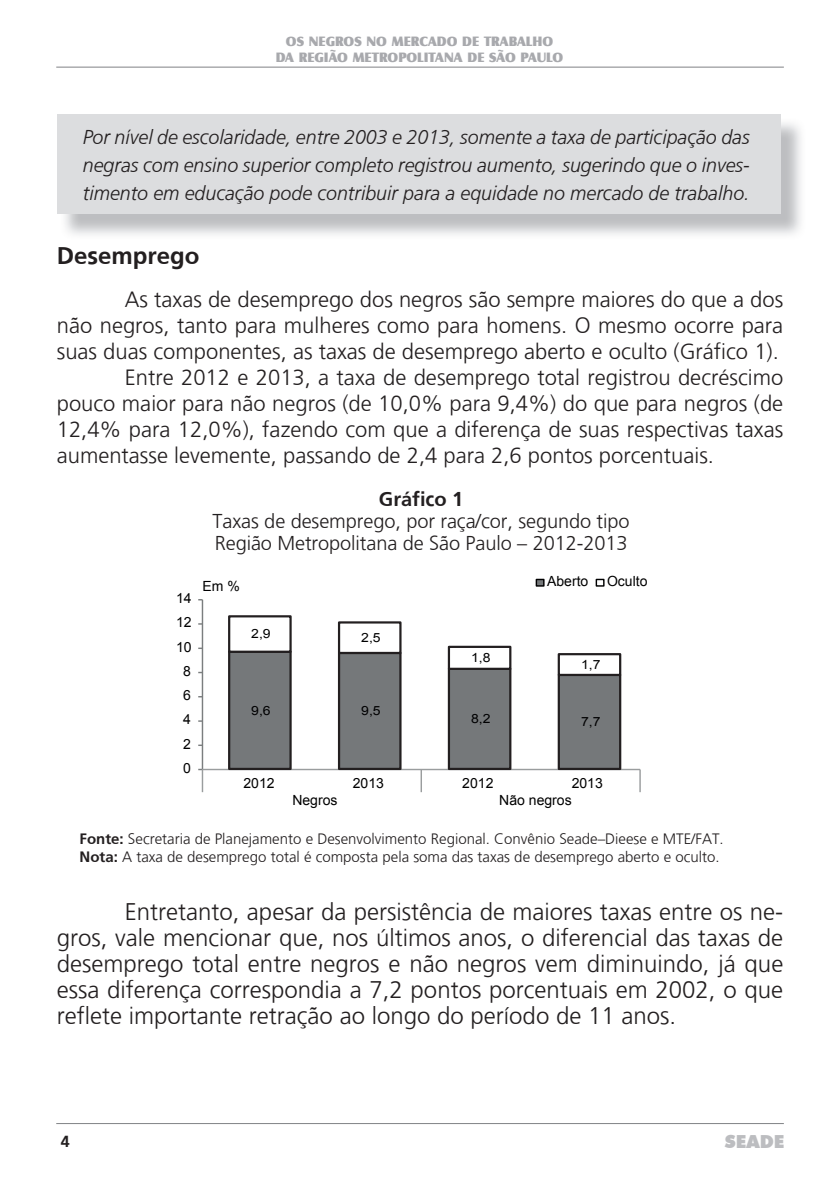
<style>
.page{position:relative;width:840px;height:1191px;background:#fff}
.page>*{position:absolute;margin:0;border:0;box-sizing:border-box;transform-origin:0 0}
.t1{font:300 24px/26px "Frutiger";color:#231f20;text-align:justify}
.t2{font:700 24px "Frutiger";color:#231f20}
.t3{font:300 22px "Frutiger";color:#231f20}
.t4{font:italic 300 20px/28px "Frutiger";color:#231f20;text-align:justify}
.t5{font:300 20px/22px "Frutiger";letter-spacing:-.005em;color:#231f20}
.t6{font:700 20px "Frutiger";color:#231f20}
.t7{font:900 18px "Futura BT";color:#bcbdc0}
.t8{font:700 16px "Frutiger";color:#231f20}
.t9{font:300 15px/18px "Frutiger";color:#231f20}
.t10{font:14px/16px "Castle T Ultr";color:#a8a9ad;text-align:center}
.t11{font:14px "Arial";color:#000001}
.t12{font:12.6px "Arial";color:#000001;scale:1.1 1}
.s1{font-weight:700}
</style>
<div class="page">
<hr style="left:56px;top:67px;width:727px;height:1px;background:#808285">
<hr style="left:56px;top:1123px;width:727px;height:1px;background:#808285">
<img style="left:65px;top:118px;width:736px;height:117px">
<div style="left:57px;top:115px;width:723px;height:99px;background:#dcdddf"></div>
<hr style="left:202px;top:600px;width:1px;height:169px;background:#7b7e7f">
<hr style="left:202px;top:769px;width:437px;height:1px;background:#9a9d9e">
<svg style="left:639px;top:769px;width:1px;height:23px"></svg>
<hr style="left:420px;top:769px;width:2px;height:23px;background:#9a9d9e">
<svg style="left:198px;top:769px;width:5px;height:23px"></svg>
<svg style="left:537px;top:581px;width:5px;height:3px"></svg>
<div style="left:535px;top:579px;width:9px;height:7px;border:1px solid #000001"></div>
<div style="left:595px;top:579px;width:9px;height:7px;border:1px solid #000001"></div>
<div style="left:229px;top:651px;width:61px;height:118px;background:#75787a"></div>
<div style="left:228px;top:650px;width:63px;height:120px;border:2px solid #231f20"></div>
<div style="left:339px;top:653px;width:61px;height:116px;background:#75787a"></div>
<div style="left:338px;top:652px;width:63px;height:118px;border:2px solid #231f20"></div>
<div style="left:448px;top:669px;width:62px;height:100px;background:#75787a"></div>
<div style="left:447px;top:667px;width:64px;height:103px;border:2px solid #231f20"></div>
<div style="left:558px;top:675px;width:61px;height:94px;background:#75787a"></div>
<div style="left:557px;top:674px;width:64px;height:96px;border:2px solid #231f20"></div>
<div style="left:228px;top:615px;width:63px;height:38px;border:2px solid #231f20"></div>
<div style="left:338px;top:621px;width:63px;height:33px;border:2px solid #231f20"></div>
<div style="left:447px;top:646px;width:64px;height:24px;border:2px solid #231f20"></div>
<div style="left:557px;top:653px;width:64px;height:23px;border:2px solid #231f20"></div>
<p class="t10" style="left:275px;top:33px;width:289px">OS NEGROS NO MERCADO DE TRABALHO<br>DA REGIÃO METROPOLITANA DE SÃO PAULO</p>
<p class="t4" style="left:83px;top:123px;width:668px">Por nível de escolaridade, entre 2003 e 2013, somente a taxa de participação das negras com ensino superior completo registrou aumento, sugerindo que o inves&shy;timento em educação pode contribuir para a equidade no mercado de trabalho.</p>
<p class="t2" style="left:57px;top:241px;width:144px">Desemprego</p>
<p class="t3" style="left:125px;top:286px;width:659px">As taxas de desemprego dos negros são sempre maiores do que a dos</p>
<p class="t3" style="left:57px;top:312px;width:727px">não negros, tanto para mulheres como para homens. O mesmo ocorre para</p>
<p class="t3" style="left:57px;top:338px;width:723px">suas duas componentes, as taxas de desemprego aberto e oculto (Gráfico 1).</p>
<p class="t3" style="left:125px;top:364px;width:659px">Entre 2012 e 2013, a taxa de desemprego total registrou decréscimo</p>
<p class="t3" style="left:57px;top:390px;width:727px">pouco maior para não negros (de 10,0% para 9,4%) do que para negros (de</p>
<p class="t3" style="left:57px;top:416px;width:727px">12,4% para 12,0%), fazendo com que a diferença de suas respectivas taxas</p>
<p class="t3" style="left:57px;top:442px;width:658px">aumentasse levemente, passando de 2,4 para 2,6 pontos porcentuais.</p>
<p class="t6" style="left:378px;top:487px;width:86px">Gráfico 1</p>
<p class="t5" style="left:212px;top:510px;width:418px">Taxas de desemprego, por raça/cor, segundo tipo<br>Região Metropolitana de São Paulo – 2012-2013</p>
<p class="t11" style="left:176px;top:589px;width:17px">14</p>
<p class="t11" style="left:176px;top:613px;width:17px">12</p>
<p class="t11" style="left:176px;top:637px;width:17px">10</p>
<p class="t11" style="left:183px;top:662px;width:9px">8</p>
<p class="t11" style="left:183px;top:686px;width:9px">6</p>
<p class="t11" style="left:183px;top:710px;width:9px">4</p>
<p class="t11" style="left:183px;top:734px;width:9px">2</p>
<p class="t11" style="left:183px;top:758px;width:9px">0</p>
<p class="t11" style="left:202px;top:576px;width:39px">Em %</p>
<p class="t11" style="left:546px;top:572px;width:43px">Aberto</p>
<p class="t11" style="left:606px;top:572px;width:42px">Oculto</p>
<p class="t12" style="left:251px;top:625px;width:19px">2,9</p>
<p class="t12" style="left:361px;top:629px;width:19px">2,5</p>
<p class="t12" style="left:251px;top:702px;width:19px">9,6</p>
<p class="t12" style="left:361px;top:702px;width:19px">9,5</p>
<p class="t12" style="left:471px;top:649px;width:19px">1,8</p>
<p class="t12" style="left:580px;top:656px;width:19px">1,7</p>
<p class="t12" style="left:471px;top:710px;width:19px">8,2</p>
<p class="t12" style="left:580px;top:713px;width:19px">7,7</p>
<p class="t11" style="left:243px;top:774px;width:33px">2012</p>
<p class="t11" style="left:352px;top:774px;width:33px">2013</p>
<p class="t11" style="left:462px;top:774px;width:33px">2012</p>
<p class="t11" style="left:571px;top:774px;width:33px">2013</p>
<p class="t11" style="left:292px;top:790px;width:47px">Negros</p>
<p class="t11" style="left:499px;top:790px;width:74px">Não negros</p>
<p class="t9" style="left:80px;top:829px;width:645px"><span class="s1">Fonte:</span> Secretaria de Planejamento e Desenvolvimento Regional. Convênio Seade–Dieese e MTE/FAT.<br><span class="s1">Nota:</span> A taxa de desemprego total é composta pela soma das taxas de desemprego aberto e oculto.</p>
<p class="t1" style="left:57px;top:898px;width:727px;text-indent:68px">Entretanto, apesar da persistência de maiores taxas entre os ne&shy;gros, vale mencionar que, nos últimos anos, o diferencial das taxas de desemprego total entre negros e não negros vem diminuindo, já que essa diferença correspondia a 7,2 pontos porcentuais em 2002, o que reflete importante retração ao longo do período de 11 anos.</p>
<p class="t8" style="left:61px;top:1131px;width:10px">4</p>
<p class="t7" style="left:724px;top:1130px;width:61px">SEADE</p>
</div>
